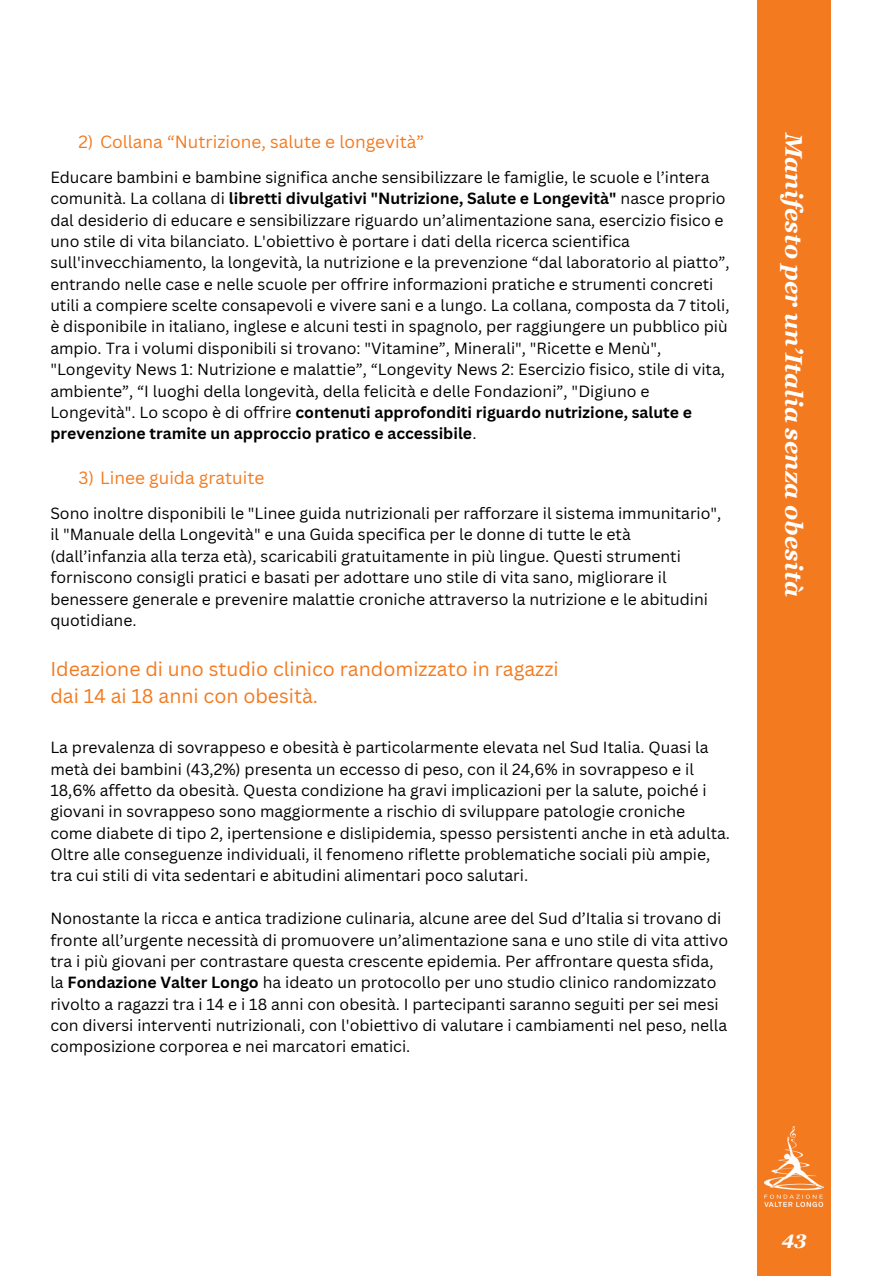
<style>
.page{position:relative;width:894px;height:1276px;background:#fff}
.page>*{position:absolute;margin:0;border:0;box-sizing:border-box;transform-origin:0 0}
.t1{font:italic 700 24px "Georgia Pro";color:#fff}
.t2{font:19.5px/27px "Canva Sans";color:#f37a1f}
.t3{font:italic 700 19.5px "Georgia Pro";color:#fff}
.t4{font:17.25px "Canva Sans";color:#f37a1f}
.t5{font:15.75px/21.3px "Canva Sans";color:#000}
.s1{font-weight:700}
</style>
<div class="page">
<div style="left:756px;top:0;width:74px;height:1276px;background:#f37a1f"></div>
<img style="left:764px;top:1126px;width:59px;height:80px">
<p class="t4" style="left:78px;top:129px;width:347px">2) Collana “Nutrizione, salute e longevità”</p>
<h2 class="t5" style="left:50px;top:166px;width:680px">Educare bambini e bambine significa anche sensibilizzare le famiglie, le scuole e l’intera comunità. La collana di <span class="s1">libretti divulgativi "Nutrizione, Salute e Longevità"</span> nasce proprio dal desiderio di educare e sensibilizzare riguardo un’alimentazione sana, esercizio fisico e uno stile di vita bilanciato. L'obiettivo è portare i dati della ricerca scientifica sull'invecchiamento, la longevità, la nutrizione e la prevenzione “dal laboratorio al piatto”, entrando nelle case e nelle scuole per offrire informazioni pratiche e strumenti concreti utili a compiere scelte consapevoli e vivere sani e a lungo. La collana, composta da 7 titoli, è disponibile in italiano, inglese e alcuni testi in spagnolo, per raggiungere un pubblico più ampio. Tra i volumi disponibili si trovano: "Vitamine”, Minerali", "Ricette e Menù", "Longevity News 1: Nutrizione e malattie”, “Longevity News 2: Esercizio fisico, stile di vita, ambiente”, “I luoghi della longevità, della felicità e delle Fondazioni”, "Digiuno e Longevità". Lo scopo è di offrire <span class="s1">contenuti approfonditi riguardo nutrizione, salute e prevenzione tramite un approccio pratico e accessibile</span>.</h2>
<p class="t4" style="left:78px;top:466px;width:187px">3) Linee guida gratuite</p>
<h1 class="t5" style="left:50px;top:502px;width:672px">Sono inoltre disponibili le "Linee guida nutrizionali per rafforzare il sistema immunitario", il "Manuale della Longevità" e una Guida specifica per le donne di tutte le età (dall’infanzia alla terza età), scaricabili gratuitamente in più lingue. Questi strumenti forniscono consigli pratici e basati per adottare uno stile di vita sano, migliorare il benessere generale e prevenire malattie croniche attraverso la nutrizione e le abitudini quotidiane.</h1>
<p class="t2" style="left:50px;top:654px;width:510px">Ideazione di uno studio clinico randomizzato in ragazzi dai 14 ai 18 anni con obesità.</p>
<p class="t5" style="left:50px;top:736px;width:681px">La prevalenza di sovrappeso e obesità è particolarmente elevata nel Sud Italia. Quasi la metà dei bambini (43,2%) presenta un eccesso di peso, con il 24,6% in sovrappeso e il 18,6% affetto da obesità. Questa condizione ha gravi implicazioni per la salute, poiché i giovani in sovrappeso sono maggiormente a rischio di sviluppare patologie croniche come diabete di tipo 2, ipertensione e dislipidemia, spesso persistenti anche in età adulta.<br>Oltre alle conseguenze individuali, il fenomeno riflette problematiche sociali più ampie, tra cui stili di vita sedentari e abitudini alimentari poco salutari.</p>
<p class="t5" style="left:50px;top:907px;width:679px">Nonostante la ricca e antica tradizione culinaria, alcune aree del Sud d’Italia si trovano di fronte all’urgente necessità di promuovere un’alimentazione sana e uno stile di vita attivo tra i più giovani per contrastare questa crescente epidemia. Per affrontare questa sfida, la <span class="s1">Fondazione Valter Longo</span> ha ideato un protocollo per uno studio clinico randomizzato rivolto a ragazzi tra i 14 e i 18 anni con obesità. I partecipanti saranno seguiti per sei mesi con diversi interventi nutrizionali, con l'obiettivo di valutare i cambiamenti nel peso, nella composizione corporea e nei marcatori ematici.</p>
<p class="t1" style="left:807px;top:133px;width:465px;rotate:90deg">Manifesto per un’Italia senza obesità</p>
<p class="t3" style="left:781px;top:1229px;width:27px">43</p>
</div>
